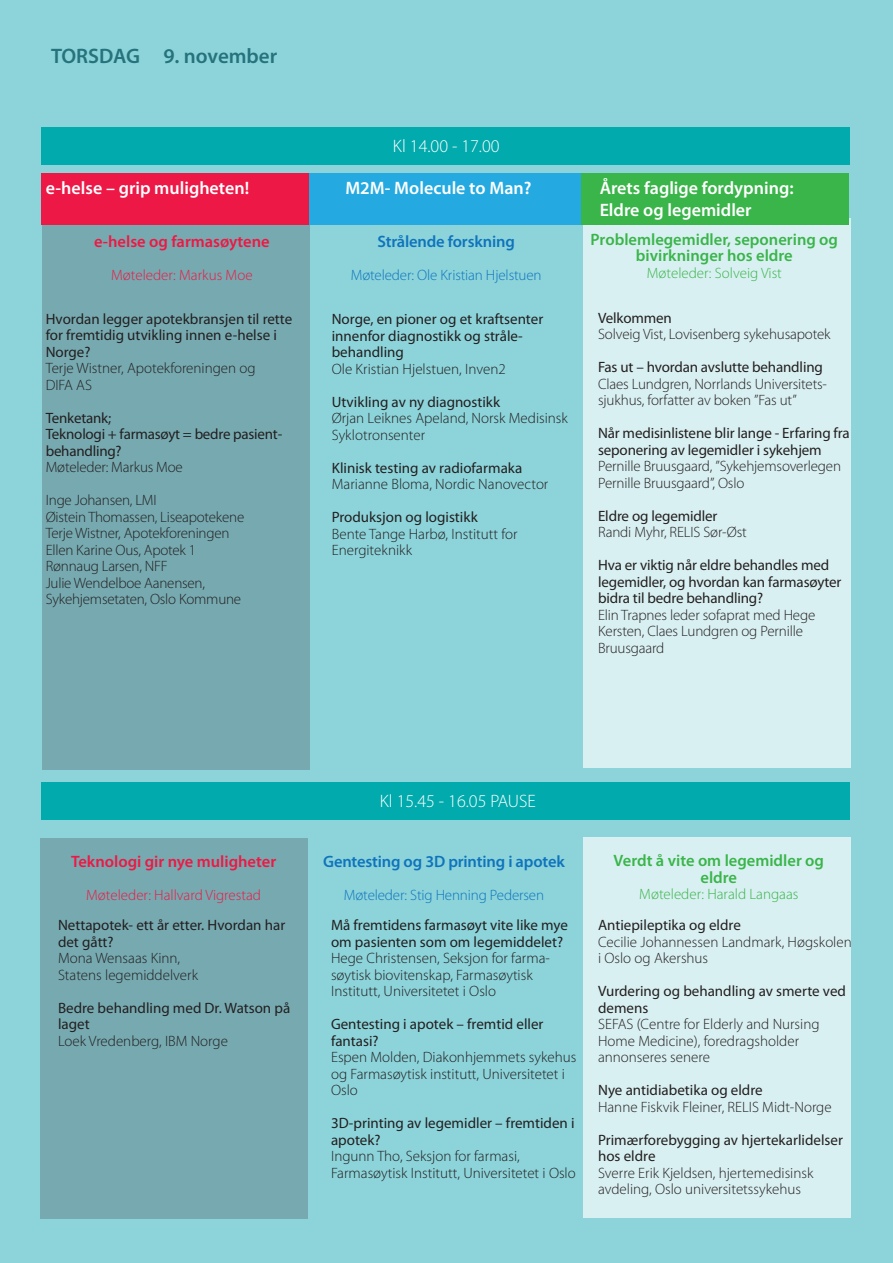
<style>
.page{position:relative;width:893px;height:1263px;background:#8cd4da}
.page>*{position:absolute;margin:0;border:0;box-sizing:border-box;transform-origin:0 0}
.t1{font:600 21px "Myriad Pro";color:#26737d}
.t2{font:600 18px/21.6px "Myriad Pro";color:#fff}
.t3{font:300 18px "Myriad Pro";color:#fff}
.t4{font:600 16.5px/16.5px "Myriad Pro";color:#3ab54a;text-align:center}
.t5{font:600 16.5px "Myriad Pro";letter-spacing:-.01em;color:#1074bc}
.t6{font:600 16.5px "Myriad Pro";color:#ed1845}
.t7{font:300 15px/16.5px "Myriad Pro";color:#231f20}
.t8{font:15px/16.5px "Myriad Pro";color:#231f20}
.t9{font:300 15px "Myriad Pro";letter-spacing:-.01em;color:#1074bc}
.t10{font:300 15px "Myriad Pro";color:#ed1845}
.t11{font:300 15px "Myriad Pro";color:#3ab54a}
</style>
<div class="page">
<div style="left:583px;top:218px;width:267px;height:549px;background:#d9f0f2"></div>
<div style="left:583px;top:837px;width:268px;height:381px;background:#d9f0f2"></div>
<div style="left:40px;top:838px;width:268px;height:380px;background:#76aab0"></div>
<div style="left:42px;top:224px;width:267px;height:545px;background:#76aab0"></div>
<div style="left:41px;top:127px;width:808px;height:38px;background:#00aaad"></div>
<div style="left:41px;top:783px;width:809px;height:37px;background:#00aaad"></div>
<div style="left:41px;top:174px;width:268px;height:51px;background:#ed1845"></div>
<div style="left:309px;top:174px;width:272px;height:51px;background:#24aae1"></div>
<div style="left:581px;top:174px;width:268px;height:51px;background:#3ab54a"></div>
<h1 class="t1" style="left:51px;top:42px;width:228px">TORSDAG 9. november</h1>
<p class="t3" style="left:393px;top:135px;width:108px">Kl 14.00 - 17.00</p>
<p class="t2" style="left:46px;top:177px;width:205px">e-helse – grip muligheten!</p>
<p class="t2" style="left:345px;top:177px;width:188px">M2M- Molecule to Man?</p>
<p class="t2" style="left:600px;top:177px;width:195px">Årets faglige fordypning:<br>Eldre og legemidler</p>
<p class="t5" style="left:377px;top:231px;width:139px">Strålende forskning</p>
<p class="t9" style="left:351px;top:266px;width:192px">Møteleder: Ole Kristian Hjelstuen</p>
<p class="t4" style="left:591px;top:230px;width:249px">Problemlegemidler, seponering og bivirkninger hos eldre</p>
<p class="t11" style="left:647px;top:264px;width:137px">Møteleder: Solveig Vist</p>
<p class="t6" style="left:94px;top:231px;width:177px">e-helse og farmasøytene</p>
<p class="t10" style="left:111px;top:266px;width:143px">Møteleder: Markus Moe</p>
<p class="t8" style="left:46px;top:310px;width:248px">Hvordan legger apotekbransjen til rette for fremtidig utvikling innen e-helse i<br>Norge?</p>
<p class="t7" style="left:46px;top:360px;width:211px">Terje Wistner, Apotekforeningen og<br>DIFA AS</p>
<p class="t8" style="left:46px;top:409px;width:238px">Tenketank;<br>Teknologi + farmasøyt = bedre pasient&shy;behandling?</p>
<p class="t7" style="left:46px;top:459px;width:139px">Møteleder: Markus Moe</p>
<p class="t7" style="left:46px;top:492px;width:200px">Inge Johansen, LMI<br>Øistein Thomassen, Liseapotekene<br>Terje Wistner, Apotekforeningen<br>Ellen Karine Ous, Apotek 1<br>Rønnaug Larsen, NFF<br>Julie Wendelboe Aanensen,<br>Sykehjemsetaten, Oslo Kommune</p>
<p class="t8" style="left:332px;top:311px;width:213px">Norge, en pioner og et kraftsenter innenfor diagnostikk og stråle&shy;behandling</p>
<p class="t7" style="left:332px;top:360px;width:175px">Ole Kristian Hjelstuen, Inven2</p>
<p class="t8" style="left:332px;top:393px;width:170px">Utvikling av ny diagnostikk</p>
<p class="t7" style="left:332px;top:410px;width:238px">Ørjan Leiknes Apeland, Norsk Medisinsk<br>Syklotronsenter</p>
<p class="t8" style="left:332px;top:459px;width:192px">Klinisk testing av radiofarmaka</p>
<p class="t7" style="left:332px;top:476px;width:218px">Marianne Bloma, Nordic Nanovector</p>
<p class="t8" style="left:332px;top:509px;width:147px">Produksjon og logistikk</p>
<p class="t7" style="left:332px;top:525px;width:187px">Bente Tange Harbø, Institutt for<br>Energiteknikk</p>
<p class="t8" style="left:598px;top:309px;width:75px">Velkommen</p>
<p class="t7" style="left:598px;top:326px;width:234px">Solveig Vist, Lovisenberg sykehusapotek</p>
<p class="t8" style="left:598px;top:359px;width:226px">Fas ut – hvordan avslutte behandling</p>
<p class="t7" style="left:598px;top:375px;width:231px">Claes Lundgren, Norrlands Universitets&shy;sjukhus, forfatter av boken ”Fas ut”</p>
<p class="t8" style="left:598px;top:425px;width:253px">Når medisinlistene blir lange - Erfaring fra seponering av legemidler i sykehjem</p>
<p class="t7" style="left:598px;top:458px;width:245px">Pernille Bruusgaard, ”Sykehjemsoverlegen<br>Pernille Bruusgaard”, Oslo</p>
<p class="t8" style="left:598px;top:507px;width:121px">Eldre og legemidler</p>
<p class="t7" style="left:598px;top:524px;width:150px">Randi Myhr, RELIS Sør-Øst</p>
<p class="t8" style="left:598px;top:557px;width:245px">Hva er viktig når eldre behandles med legemidler, og hvordan kan farmasøyter bidra til bedre behandling?</p>
<p class="t7" style="left:598px;top:606px;width:219px">Elin Trapnes leder sofaprat med Hege<br>Kersten, Claes Lundgren og Pernille<br>Bruusgaard</p>
<p class="t6" style="left:71px;top:851px;width:207px">Teknologi gir nye muligheter</p>
<p class="t10" style="left:86px;top:886px;width:176px">Møteleder: Hallvard Vigrestad</p>
<p class="t8" style="left:58px;top:917px;width:229px">Nettapotek- ett år etter. Hvordan har det gått?</p>
<p class="t7" style="left:58px;top:950px;width:142px">Mona Wensaas Kinn,<br>Statens legemiddelverk</p>
<p class="t8" style="left:58px;top:999px;width:234px">Bedre behandling med Dr. Watson på laget</p>
<p class="t7" style="left:58px;top:1032px;width:171px">Loek Vredenberg, IBM Norge</p>
<p class="t3" style="left:380px;top:791px;width:158px">Kl 15.45 - 16.05 PAUSE</p>
<p class="t5" style="left:323px;top:851px;width:243px">Gentesting og 3D printing i apotek</p>
<p class="t9" style="left:344px;top:886px;width:202px">Møteleder: Stig Henning Pedersen</p>
<p class="t8" style="left:331px;top:917px;width:238px">Må fremtidens farmasøyt vite like mye om pasienten som om legemiddelet?</p>
<p class="t7" style="left:331px;top:950px;width:220px">Hege Christensen, Seksjon for farma&shy;søytisk biovitenskap, Farmasøytisk<br>Institutt, Universitetet i Oslo</p>
<p class="t8" style="left:331px;top:1016px;width:214px">Gentesting i apotek – fremtid eller fantasi?</p>
<p class="t7" style="left:331px;top:1049px;width:247px">Espen Molden, Diakonhjemmets sykehus og Farmasøytisk institutt, Universitetet i<br>Oslo</p>
<p class="t8" style="left:331px;top:1115px;width:245px">3D-printing av legemidler – fremtiden i apotek?</p>
<p class="t7" style="left:331px;top:1148px;width:246px">Ingunn Tho, Seksjon for farmasi,<br>Farmasøytisk Institutt, Universitetet i Oslo</p>
<p class="t4" style="left:614px;top:852px;width:212px">Verdt å vite om legemidler og eldre</p>
<p class="t11" style="left:639px;top:885px;width:161px">Møteleder: Harald Langaas</p>
<p class="t8" style="left:598px;top:917px;width:144px">Antiepileptika og eldre</p>
<p class="t7" style="left:598px;top:933px;width:255px">Cecilie Johannessen Landmark, Høgskolen i Oslo og Akershus</p>
<p class="t8" style="left:598px;top:983px;width:249px">Vurdering og behandling av smerte ved demens</p>
<p class="t7" style="left:598px;top:1016px;width:223px">SEFAS (Centre for Elderly and Nursing<br>Home Medicine), foredragsholder annonseres senere</p>
<p class="t8" style="left:598px;top:1082px;width:166px">Nye antidiabetika og eldre</p>
<p class="t7" style="left:598px;top:1098px;width:235px">Hanne Fiskvik Fleiner, RELIS Midt-Norge</p>
<p class="t8" style="left:598px;top:1131px;width:246px">Primærforebygging av hjertekarlidelser hos eldre</p>
<p class="t7" style="left:598px;top:1164px;width:217px">Sverre Erik Kjeldsen, hjertemedisinsk avdeling, Oslo universitetssykehus</p>
</div>
